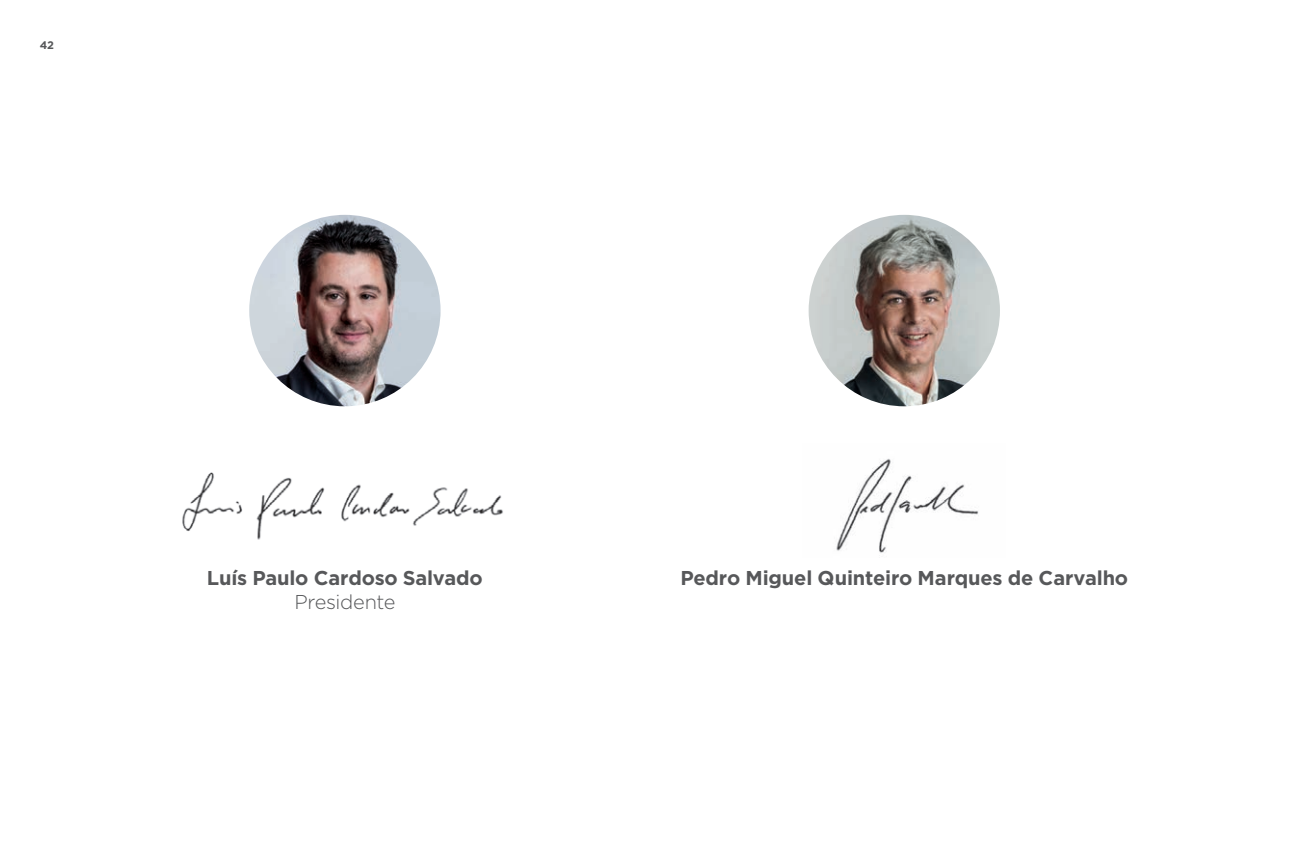
<style>
.page{position:relative;width:1304px;height:851px;background:#fff}
.page>*{position:absolute;margin:0;border:0;box-sizing:border-box;transform-origin:0 0}
.t1{font:700 20px "Gotham HTF";letter-spacing:-.01em;color:#57585a}
.t2{font:300 20px "Gotham HTF";letter-spacing:-.02em;color:#57585a}
.t3{font:700 11px "Gotham HTF";color:#57585a}
</style>
<div class="page">
<img style="left:249px;top:215px;width:192px;height:191px;border-radius:96px">
<img style="left:809px;top:215px;width:191px;height:191px;border-radius:96px">
<img style="left:182px;top:472px;width:321px;height:68px">
<img style="left:836px;top:458px;width:143px;height:95px">
<p class="t3" style="left:40px;top:39px;width:16px">42</p>
<p class="t1" style="left:207px;top:566px;width:277px">Luís Paulo Cardoso Salvado</p>
<p class="t2" style="left:294px;top:591px;width:103px">Presidente</p>
<p class="t1" style="left:680px;top:566px;width:449px">Pedro Miguel Quinteiro Marques de Carvalho</p>
</div>
